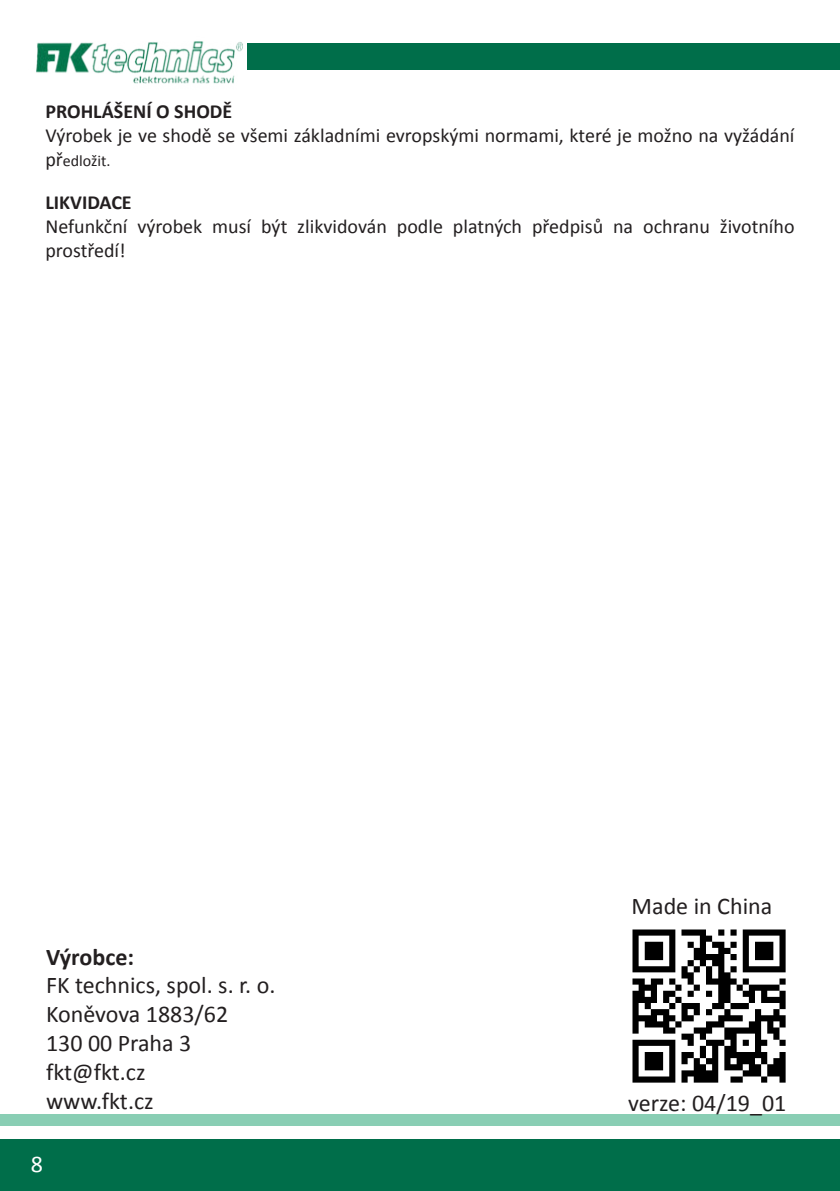
<style>
.page{position:relative;width:840px;height:1191px;background:#fff}
.page>*{position:absolute;margin:0;border:0;box-sizing:border-box;transform-origin:0 0}
.t1{font:24px/28.8px "Calibri";color:#231f20}
.t2{font:700 24px "Calibri";color:#231f20}
.t3{font:24px "Calibri";color:#fff}
.t4{font:20px/24px "Calibri";color:#231f20}
.t5{font:700 20px "Calibri";color:#231f20}
.t6{font:16px "Calibri";color:#231f20}
.s1{font-size:20px}
</style>
<div class="page">
<img style="left:36px;top:41px;width:207px;height:43px">
<div style="left:0;top:1140px;width:839px;height:51px;background:#006e4a"></div>
<div style="left:0;top:1114px;width:839px;height:11px;background:#89ceb4"></div>
<div style="left:247px;top:44px;width:592px;height:26px;background:#006e4a"></div>
<img style="left:632px;top:929px;width:154px;height:154px">
<p class="t5" style="left:45px;top:99px;width:188px">PROHLÁŠENÍ O SHODĚ</p>
<p class="t4" style="left:45px;top:124px;width:750px">Výrobek je ve shodě se všemi základními evropskými normami, které je možno na vyžádání</p>
<p class="t6" style="left:45px;top:151px;width:67px"><span class="s1">př</span>edložit.</p>
<p class="t5" style="left:45px;top:190px;width:88px">LIKVIDACE</p>
<p class="t4" style="left:45px;top:215px;width:750px">Nefunkční výrobek musí být zlikvidován podle platných předpisů na ochranu životního prostředí!</p>
<p class="t2" style="left:46px;top:941px;width:89px">Výrobce:</p>
<p class="t1" style="left:46px;top:971px;width:231px">FK technics, spol. s. r. o.<br>Koněvova 1883/62<br>130 00 Praha 3 fkt@fkt.cz<br>www.fkt.cz</p>
<p class="t3" style="left:31px;top:1149px;width:14px">8</p>
<p class="t1" style="left:631px;top:891px;width:142px">Made in China</p>
<p class="t1" style="left:628px;top:1088px;width:159px">verze: 04/19_01</p>
</div>
